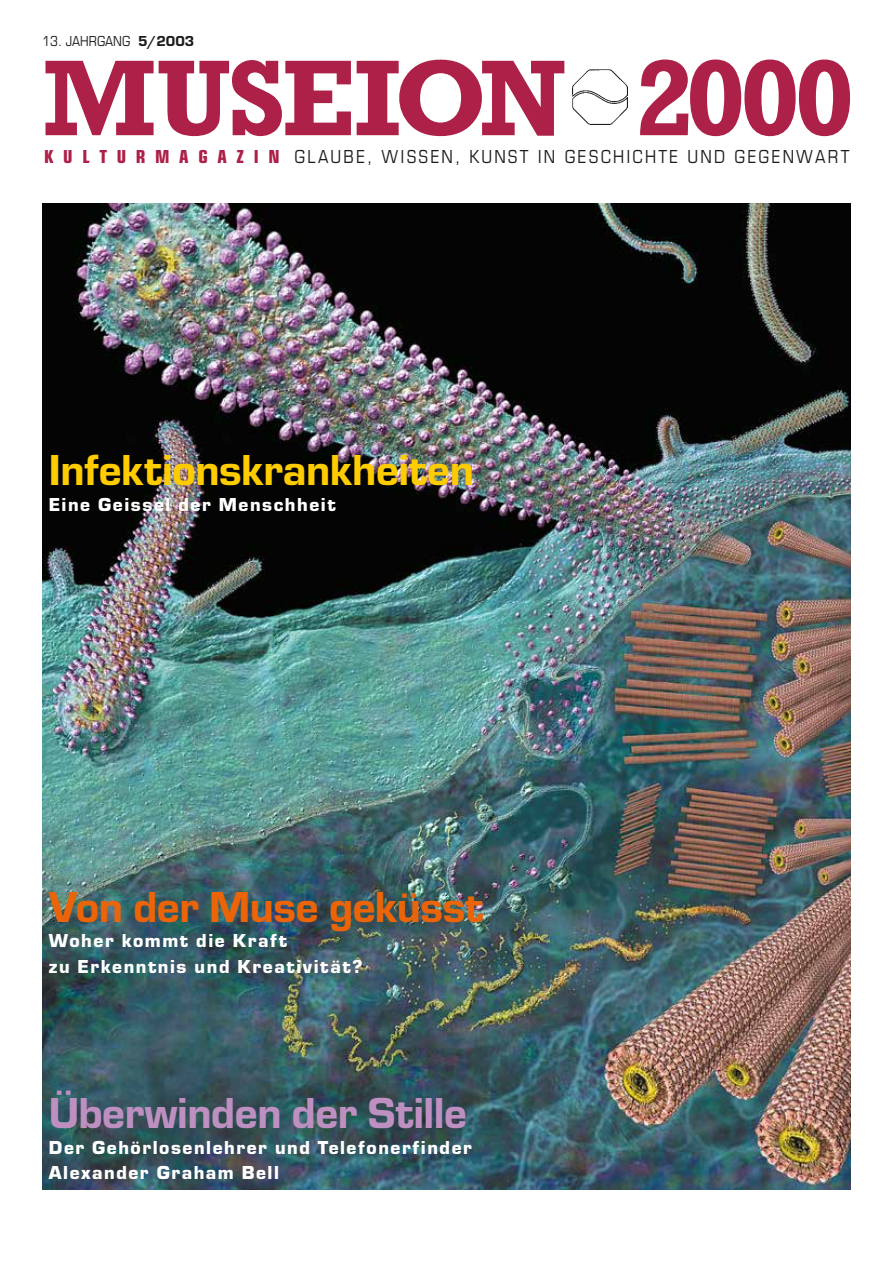
<style>
.page{position:relative;width:893px;height:1263px;background:#fff}
.page>*{position:absolute;margin:0;border:0;box-sizing:border-box;transform-origin:0 0}
.museion_titel_2003_5{font:700 109.5px "Rockwell";letter-spacing:-.055em;color:#ad2048}
.untertitel_3_2003_5{font:45px "Eurostile Hea";letter-spacing:-.01em;color:#fc0}
.untertitel_mehrzeili{font:45px "Eurostile Hea";letter-spacing:-.01em;color:#be90c1}
.untertitel_3_2003_5-2{font:45px "Eurostile Hea";letter-spacing:-.01em;color:#ec6408}
.untertitel_mehrzeili-2{font:900 19.5px/25.5px "Eurostile";letter-spacing:.08em;color:#fff}
.Normal_2001_1_MDE_in{font:19.5px "Eurostile Con";letter-spacing:.11em;color:#1d1d1b}
.untertitel_3_2003_5-3{font:900 19.5px "Eurostile";letter-spacing:.08em;color:#fff}
.Normal_2003_5_MDE_in{font:15px "Eurostile Con";color:#1d1d1b}
.s1{font-family:"Eurostile Hea"}
.s2{font-family:"Eurostile Con Hea";color:#ad2048}
</style>
<div class="page">
<img style="left:43px;top:204px;width:807px;height:985px">
<img style="left:572px;top:69px;width:55px;height:55px">
<p class="Normal_2003_5_MDE_in" style="left:43px;top:30px;width:153px">13. JAHRGANG <span class="s1">5/2003</span></p>
<p class="museion_titel_2003_5" style="left:43px;top:32px;width:814px">MUSEION 2000</p>
<p class="Normal_2001_1_MDE_in" style="left:44px;top:143px;width:807px"><span class="s2">K U L T U R M A G A Z I N</span> GLAUBE, WISSEN, KUNST IN GESCHICHTE UND GEGENWART</p>
<p class="untertitel_3_2003_5" style="left:49px;top:439px;width:426px">Infektionskrankheiten</p>
<p class="untertitel_3_2003_5-3" style="left:49px;top:490px;width:288px">Eine Geissel der Menschheit</p>
<p class="untertitel_3_2003_5-2" style="left:49px;top:875px;width:436px">Von der Muse geküsst</p>
<p class="untertitel_mehrzeili-2" style="left:49px;top:927px;width:315px">Woher kommt die Kraft<br>zu Erkenntnis und Kreativität?</p>
<p class="untertitel_mehrzeili" style="left:49px;top:1082px;width:420px">Überwinden der Stille</p>
<p class="untertitel_mehrzeili-2" style="left:49px;top:1133px;width:425px">Der Gehörlosenlehrer und Telefonerfinder<br>Alexander Graham Bell</p>
</div>
